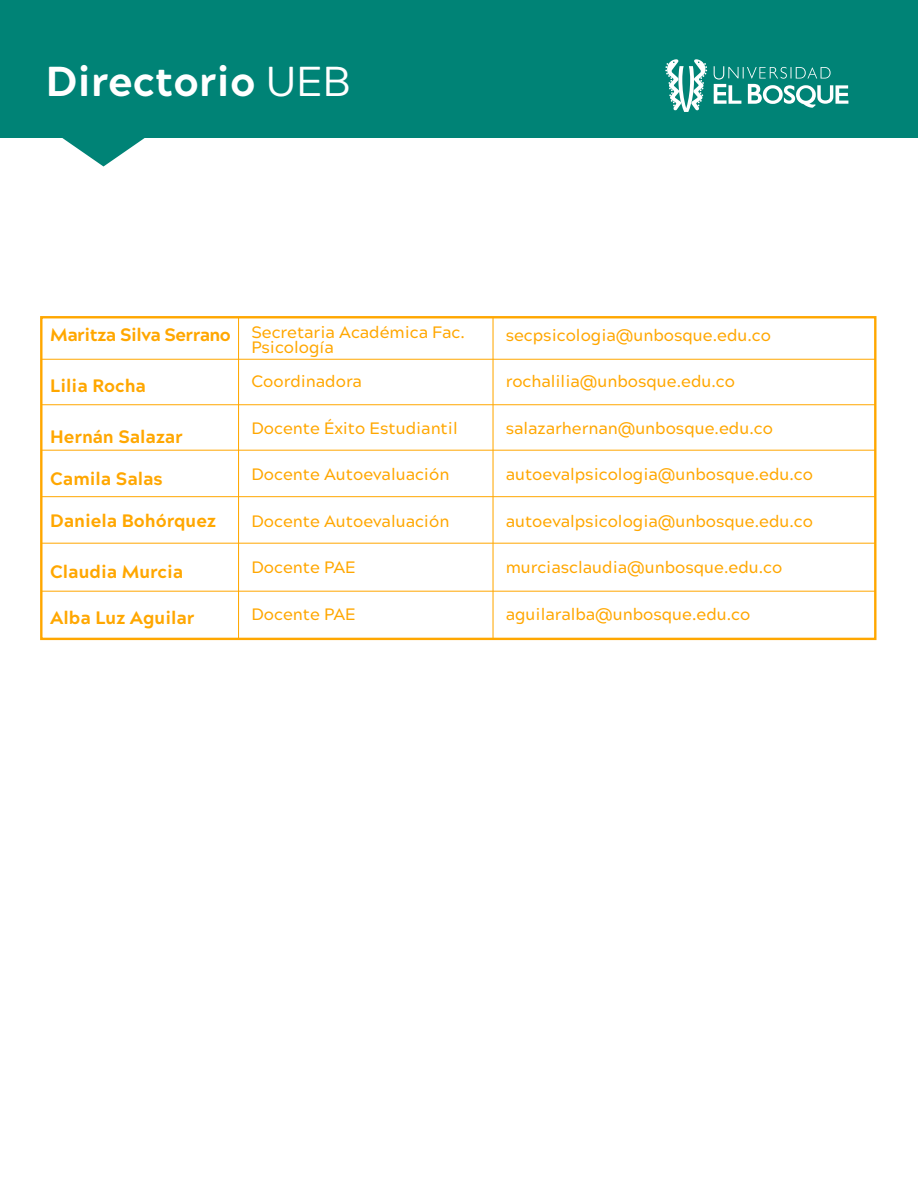
<style>
.page{position:relative;width:918px;height:1188px;background:#fff}
.page>*{position:absolute;margin:0;border:0;box-sizing:border-box;transform-origin:0 0}
.t1{font:800 41.7px "Acherus Grotesque";color:#fff}
.t2{font:800 18px "Acherus Grotesque";color:#ffa700}
.t3{font:800 18px "Acherus Grotesque";letter-spacing:-.025em;color:#ffa700}
.t4{font:500 16.5px/15px "Acherus Grotesque";color:#ffa700}
.s1{font-weight:400}
</style>
<div class="page">
<div style="left:0;top:0;width:918px;height:138px;background:#008376"></div>
<svg style="left:665px;top:59px;width:42px;height:53px"></svg>
<svg style="left:714px;top:66px;width:134px;height:42px"></svg>
<svg style="left:62px;top:138px;width:83px;height:28px"></svg>
<div style="left:40px;top:316px;width:837px;height:324px;border:2px solid #ffa700"></div>
<hr style="left:238px;top:317px;width:1px;height:322px;background:#ffa700">
<hr style="left:493px;top:317px;width:1px;height:322px;background:#ffa700">
<hr style="left:42px;top:359px;width:833px;height:1px;background:#ffa700">
<hr style="left:42px;top:404px;width:833px;height:1px;background:#ffa700">
<hr style="left:42px;top:450px;width:833px;height:1px;background:#ffa700">
<hr style="left:42px;top:496px;width:833px;height:1px;background:#ffa700">
<hr style="left:42px;top:543px;width:833px;height:1px;background:#ffa700">
<hr style="left:42px;top:591px;width:833px;height:1px;background:#ffa700">
<h1 class="t1" style="left:46px;top:45px;width:306px">Directorio <span class="s1">UEB</span></h1>
<p class="t3" style="left:50px;top:319px;width:182px">Maritza Silva Serrano</p>
<p class="t2" style="left:50px;top:370px;width:97px">Lilia Rocha</p>
<p class="t2" style="left:50px;top:421px;width:134px">Hernán Salazar</p>
<p class="t2" style="left:50px;top:463px;width:114px">Camila Salas</p>
<p class="t2" style="left:50px;top:505px;width:167px">Daniela Bohórquez</p>
<p class="t2" style="left:50px;top:556px;width:135px">Claudia Murcia</p>
<p class="t2" style="left:50px;top:603px;width:146px">Alba Luz Aguilar</p>
<p class="t4" style="left:251px;top:324px;width:215px">Secretaria Académica Fac.<br>Psicología</p>
<p class="t4" style="left:251px;top:373px;width:112px">Coordinadora</p>
<p class="t4" style="left:251px;top:420px;width:208px">Docente Éxito Estudiantil</p>
<p class="t4" style="left:251px;top:466px;width:199px">Docente Autoevaluación</p>
<p class="t4" style="left:251px;top:513px;width:199px">Docente Autoevaluación</p>
<p class="t4" style="left:251px;top:559px;width:106px">Docente PAE</p>
<p class="t4" style="left:251px;top:606px;width:106px">Docente PAE</p>
<p class="t4" style="left:506px;top:327px;width:267px">secpsicologia@unbosque.edu.co</p>
<p class="t4" style="left:506px;top:373px;width:231px">rochalilia@unbosque.edu.co</p>
<p class="t4" style="left:506px;top:420px;width:269px">salazarhernan@unbosque.edu.co</p>
<p class="t4" style="left:506px;top:466px;width:309px">autoevalpsicologia@unbosque.edu.co</p>
<p class="t4" style="left:506px;top:513px;width:309px">autoevalpsicologia@unbosque.edu.co</p>
<p class="t4" style="left:506px;top:559px;width:278px">murciasclaudia@unbosque.edu.co</p>
<p class="t4" style="left:506px;top:606px;width:246px">aguilaralba@unbosque.edu.co</p>
</div>
